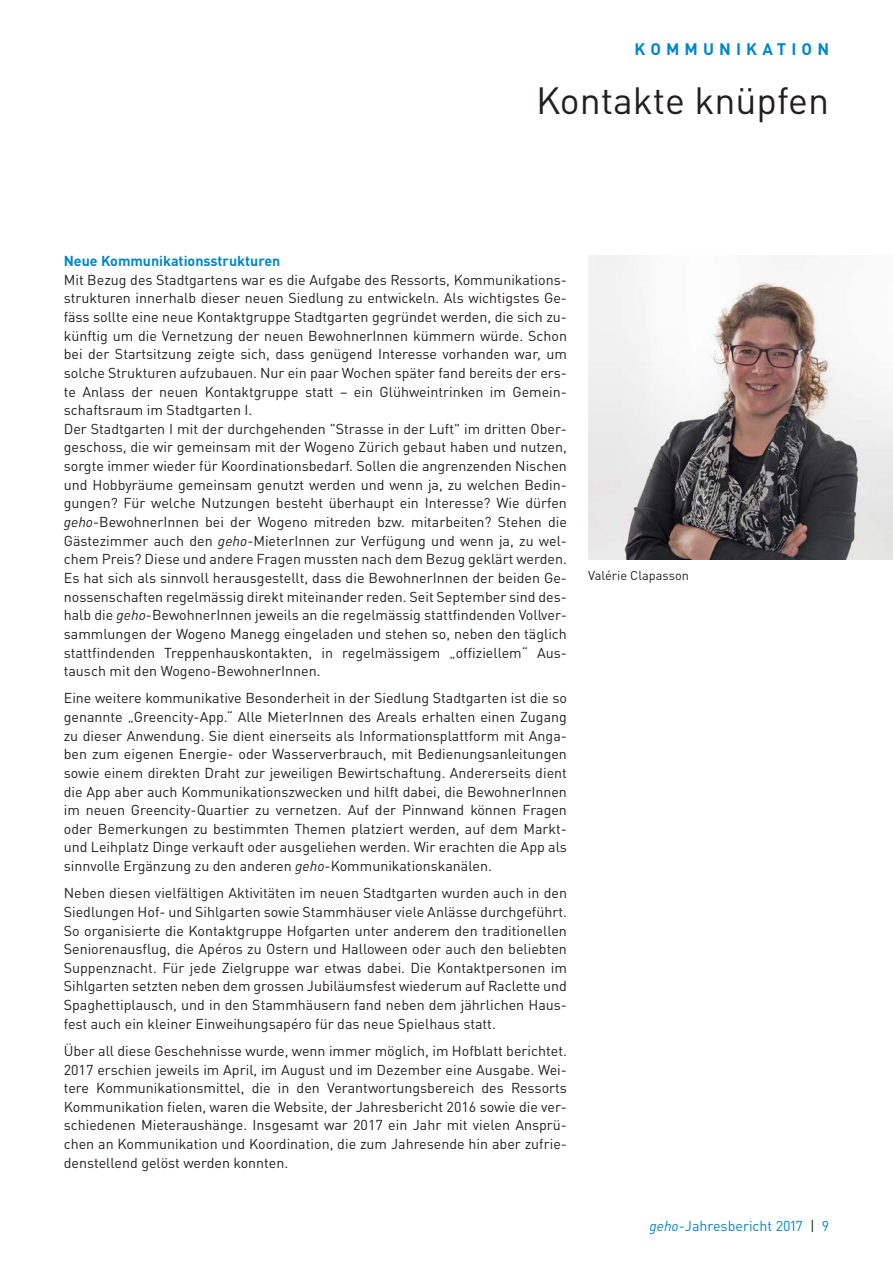
<style>
.page{position:relative;width:893px;height:1263px;background:#fff}
.page>*{position:absolute;margin:0;border:0;box-sizing:border-box;transform-origin:0 0}
.t1{font:37.5px "DINOT";color:#231f20}
.t2{font:700 16.5px "DINOT";letter-spacing:.31em;color:#0088c7}
.t3{font:14.25px/18.6px "DINOT";color:#231f20;text-align:justify}
.t4{font:700 14.25px "DINOT";color:#0088c7}
.t5{font:14.25px "DINOT";color:#0088c7}
.t6{font:12.75px "DINOT";color:#231f20}
.s1{font-style:italic}
.s2{color:#231f20}
</style>
<div class="page">
<img style="left:588px;top:255px;width:305px;height:304px">
<p class="t2" style="left:635px;top:38px;width:196px">KOMMUNIKATION</p>
<h1 class="t1" style="left:536px;top:77px;width:295px">Kontakte knüpfen</h1>
<p class="t4" style="left:64px;top:252px;width:218px">Neue Kommunikationsstrukturen</p>
<p class="t3" style="left:64px;top:270px;width:505px;text-align:left">Mit Bezug des Stadtgartens war es die Aufgabe des Ressorts, Kommunikations&shy;strukturen innerhalb dieser neuen Siedlung zu entwickeln. Als wichtigstes Ge&shy;fäss sollte eine neue Kontaktgruppe Stadtgarten gegründet werden, die sich zu&shy;künftig um die Vernetzung der neuen BewohnerInnen kümmern würde. Schon bei der Startsitzung zeigte sich, dass genügend Interesse vorhanden war, um solche Strukturen aufzubauen. Nur ein paar Wochen später fand bereits der ers&shy;te Anlass der neuen Kontaktgruppe statt – ein Glühweintrinken im Gemein&shy;schaftsraum im Stadtgarten I.<br>Der Stadtgarten I mit der durchgehenden "Strasse in der Luft" im dritten Ober&shy;geschoss, die wir gemeinsam mit der Wogeno Zürich gebaut haben und nutzen, sorgte immer wieder für Koordinationsbedarf. Sollen die angrenzenden Nischen und Hobbyräume gemeinsam genutzt werden und wenn ja, zu welchen Bedin&shy;gungen? Für welche Nutzungen besteht überhaupt ein Interesse? Wie dürfen <span class="s1">geho</span>-BewohnerInnen bei der Wogeno mitreden bzw. mitarbeiten? Stehen die Gästezimmer auch den <span class="s1">geho</span>-MieterInnen zur Verfügung und wenn ja, zu wel&shy;chem Preis? Diese und andere Fragen mussten nach dem Bezug geklärt werden.<br>Es hat sich als sinnvoll herausgestellt, dass die BewohnerInnen der beiden Ge&shy;nossenschaften regelmässig direkt miteinander reden. Seit September sind des&shy;halb die <span class="s1">geho</span>-BewohnerInnen jeweils an die regelmässig stattfindenden Vollver&shy;sammlungen der Wogeno Manegg eingeladen und stehen so, neben den täglich stattfindenden Treppenhauskontakten, in regelmässigem „offiziellem“ Aus&shy;tausch mit den Wogeno-BewohnerInnen.</p>
<p class="t3" style="left:64px;top:689px;width:505px">Eine weitere kommunikative Besonderheit in der Siedlung Stadtgarten ist die so genannte „Greencity-App.“ Alle MieterInnen des Areals erhalten einen Zugang zu dieser Anwendung. Sie dient einerseits als Informationsplattform mit Anga&shy;ben zum eigenen Energie- oder Wasserverbrauch, mit Bedienungsanleitungen sowie einem direkten Draht zur jeweiligen Bewirtschaftung. Andererseits dient die App aber auch Kommunikationszwecken und hilft dabei, die BewohnerInnen im neuen Greencity-Quartier zu vernetzen. Auf der Pinnwand können Fragen oder Bemerkungen zu bestimmten Themen platziert werden, auf dem Markt&shy;und Leihplatz Dinge verkauft oder ausgeliehen werden. Wir erachten die App als sinnvolle Ergänzung zu den anderen <span class="s1">geho</span>-Kommunikationskanälen.</p>
<p class="t3" style="left:64px;top:883px;width:505px">Neben diesen vielfältigen Aktivitäten im neuen Stadtgarten wurden auch in den Siedlungen Hof- und Sihlgarten sowie Stammhäuser viele Anlässe durchgeführt.<br>So organisierte die Kontaktgruppe Hofgarten unter anderem den traditionellen Seniorenausflug, die Apéros zu Ostern und Halloween oder auch den beliebten Suppenznacht. Für jede Zielgruppe war etwas dabei. Die Kontaktpersonen im Sihlgarten setzten neben dem grossen Jubiläumsfest wiederum auf Raclette und Spaghettiplausch, und in den Stammhäusern fand neben dem jährlichen Haus&shy;fest auch ein kleiner Einweihungsapéro für das neue Spielhaus statt.</p>
<p class="t3" style="left:64px;top:1041px;width:505px">Über all diese Geschehnisse wurde, wenn immer möglich, im Hofblatt berichtet.<br>2017 erschien jeweils im April, im August und im Dezember eine Ausgabe. Wei&shy;tere Kommunikationsmittel, die in den Verantwortungsbereich des Ressorts Kommunikation fielen, waren die Website, der Jahresbericht 2016 sowie die ver&shy;schiedenen Mieteraushänge. Insgesamt war 2017 ein Jahr mit vielen Ansprü&shy;chen an Kommunikation und Koordination, die zum Jahresende hin aber zufrie&shy;denstellend gelöst werden konnten.</p>
<p class="t6" style="left:588px;top:567px;width:102px">Valérie Clapasson</p>
<p class="t5" style="left:649px;top:1217px;width:181px"><span class="s1">geho</span>-Jahresbericht 2017 <span class="s2">|</span> 9</p>
</div>
